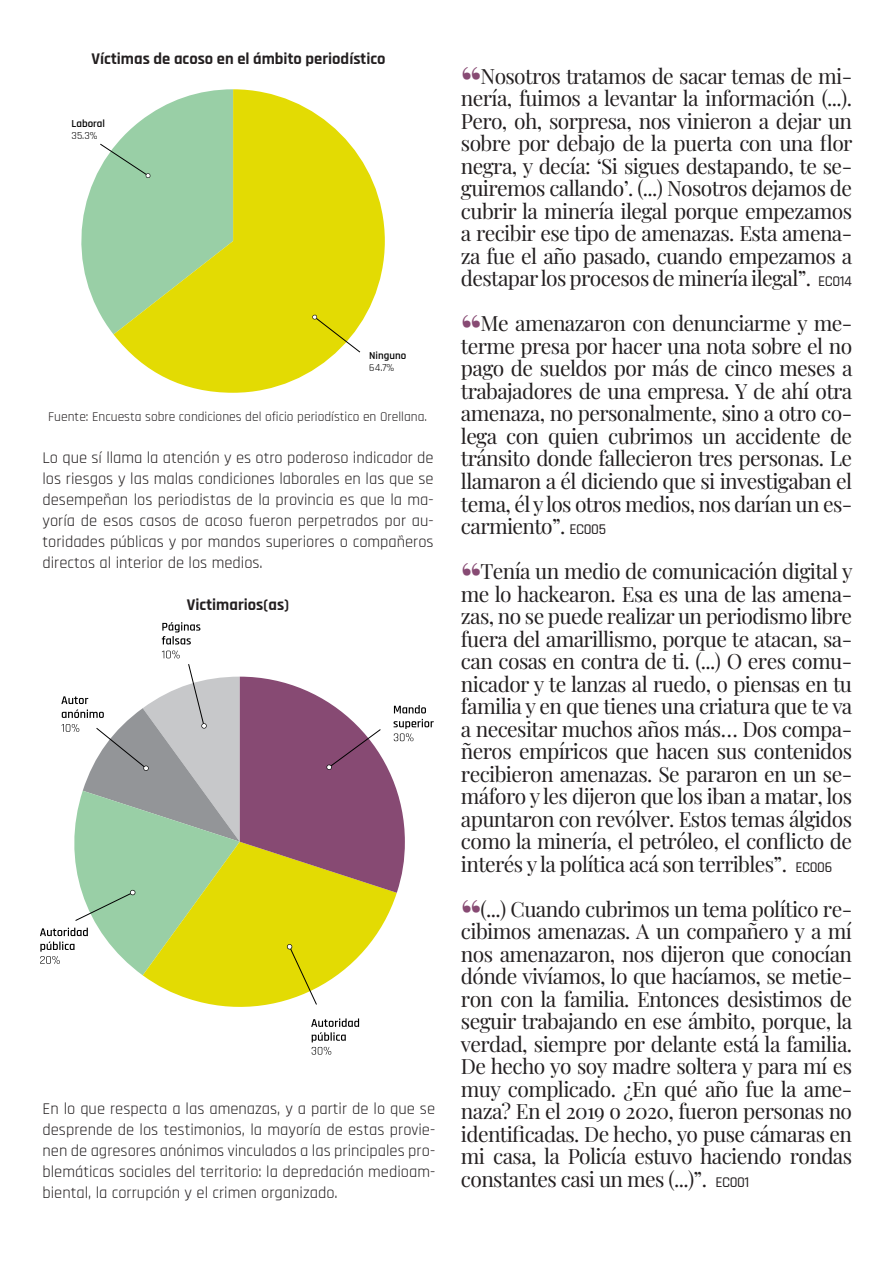
<style>
.page{position:relative;width:893px;height:1263px;background:#fff}
.page>*{position:absolute;margin:0;border:0;box-sizing:border-box;transform-origin:0 0}
.parrafo{font:21px/22.5px "Playfair Display";letter-spacing:-.03em;color:#231f20;text-align:justify}
.parrafo-2{font:16.5px/21px "Rajdhani";color:#231f20;text-align:justify}
.parrafo-3{font:700 16.5px "Rajdhani";color:#231f20}
.pie_de_foto{font:13.5px "Rajdhani";color:#231f20}
.t1{font:600 10.8px "Rajdhani";color:#000}
.t2{font:10.8px "Rajdhani";color:#000}
.s1{font-weight:700;font-size:45px;color:#874a73}
.s2{font-family:"Rajdhani";font-weight:500;font-size:15px}
</style>
<div class="page">
<svg style="left:114px;top:89px;width:271px;height:304px;fill:#e3db03"></svg>
<svg style="left:81px;top:89px;width:152px;height:245px"></svg>
<svg style="left:312px;top:314px;width:49px;height:39px"></svg>
<svg style="left:311px;top:1018px;width:48px;height:36px"></svg>
<svg style="left:162px;top:622px;width:38px;height:22px"></svg>
<svg style="left:40px;top:651px;width:394px;height:354px"></svg>
<p class="parrafo-3" style="left:92px;top:49px;width:296px">Víctimas de acoso en el ámbito periodístico</p>
<p class="t1" style="left:72px;top:117px;width:35px">Laboral</p>
<p class="t2" style="left:72px;top:130px;width:27px">35.3%</p>
<p class="t1" style="left:369px;top:349px;width:38px">Ninguno</p>
<p class="t2" style="left:369px;top:361px;width:27px">64.7%</p>
<p class="pie_de_foto" style="left:48px;top:409px;width:380px">Fuente: Encuesta sobre condiciones del oficio periodístico en Orellana.</p>
<p class="parrafo-2" style="left:43px;top:448px;width:393px">Lo que sí llama la atención y es otro poderoso indicador de los riesgos y las malas condiciones laborales en las que se desempeñan los periodistas de la provincia es que la ma&shy;yoría de esos casos de acoso fueron perpetrados por au&shy;toridades públicas y por mandos superiores o compañeros directos al interior de los medios.</p>
<p class="parrafo-3" style="left:187px;top:595px;width:104px">Victimarios(as)</p>
<p class="parrafo-2" style="left:43px;top:1098px;width:394px">En lo que respecta a las amenazas, y a partir de lo que se desprende de los testimonios, la mayoría de estas provie&shy;nen de agresores anónimos vinculados a las principales pro&shy;blemáticas sociales del territorio: la depredación medioam&shy;biental, la corrupción y el crimen organizado.</p>
<p class="parrafo" style="left:461px;top:63px;width:393px"><span class="s1">“</span>Nosotros tratamos de sacar temas de mi&shy;nería, fuimos a levantar la información (...).<br>Pero, oh, sorpresa, nos vinieron a dejar un sobre por debajo de la puerta con una flor negra, y decía: ‘Si sigues destapando, te se&shy;guiremos callando’. (...) Nosotros dejamos de cubrir la minería ilegal porque empezamos a recibir ese tipo de amenazas. Esta amena&shy;za fue el año pasado, cuando empezamos a destapar los procesos de minería ilegal”. <span class="s2">EC014</span></p>
<p class="parrafo" style="left:461px;top:311px;width:393px"><span class="s1">“</span>Me amenazaron con denunciarme y me&shy;terme presa por hacer una nota sobre el no pago de sueldos por más de cinco meses a trabajadores de una empresa. Y de ahí otra amenaza, no personalmente, sino a otro co&shy;lega con quien cubrimos un accidente de tránsito donde fallecieron tres personas. Le llamaron a él diciendo que si investigaban el tema, él y los otros medios, nos darían un es&shy;carmiento”. <span class="s2">EC005</span></p>
<p class="parrafo" style="left:461px;top:558px;width:393px"><span class="s1">“</span>Tenía un medio de comunicación digital y me lo hackearon. Esa es una de las amena&shy;zas, no se puede realizar un periodismo libre fuera del amarillismo, porque te atacan, sa&shy;can cosas en contra de ti. (...) O eres comu&shy;nicador y te lanzas al ruedo, o piensas en tu familia y en que tienes una criatura que te va a necesitar muchos años más… Dos compa&shy;ñeros empíricos que hacen sus contenidos recibieron amenazas. Se pararon en un se&shy;máforo y les dijeron que los iban a matar, los apuntaron con revólver. Estos temas álgidos como la minería, el petróleo, el conflicto de interés y la política acá son terribles”. <span class="s2">EC006</span></p>
<p class="parrafo" style="left:461px;top:896px;width:393px"><span class="s1">“</span>(...) Cuando cubrimos un tema político re&shy;cibimos amenazas. A un compañero y a mí nos amenazaron, nos dijeron que conocían dónde vivíamos, lo que hacíamos, se metie&shy;ron con la familia. Entonces desistimos de seguir trabajando en ese ámbito, porque, la verdad, siempre por delante está la familia.<br>De hecho yo soy madre soltera y para mí es muy complicado. ¿En qué año fue la ame&shy;naza? En el 2019 o 2020, fueron personas no identificadas. De hecho, yo puse cámaras en mi casa, la Policía estuvo haciendo rondas constantes casi un mes (...)”. <span class="s2">EC001</span></p>
</div>
